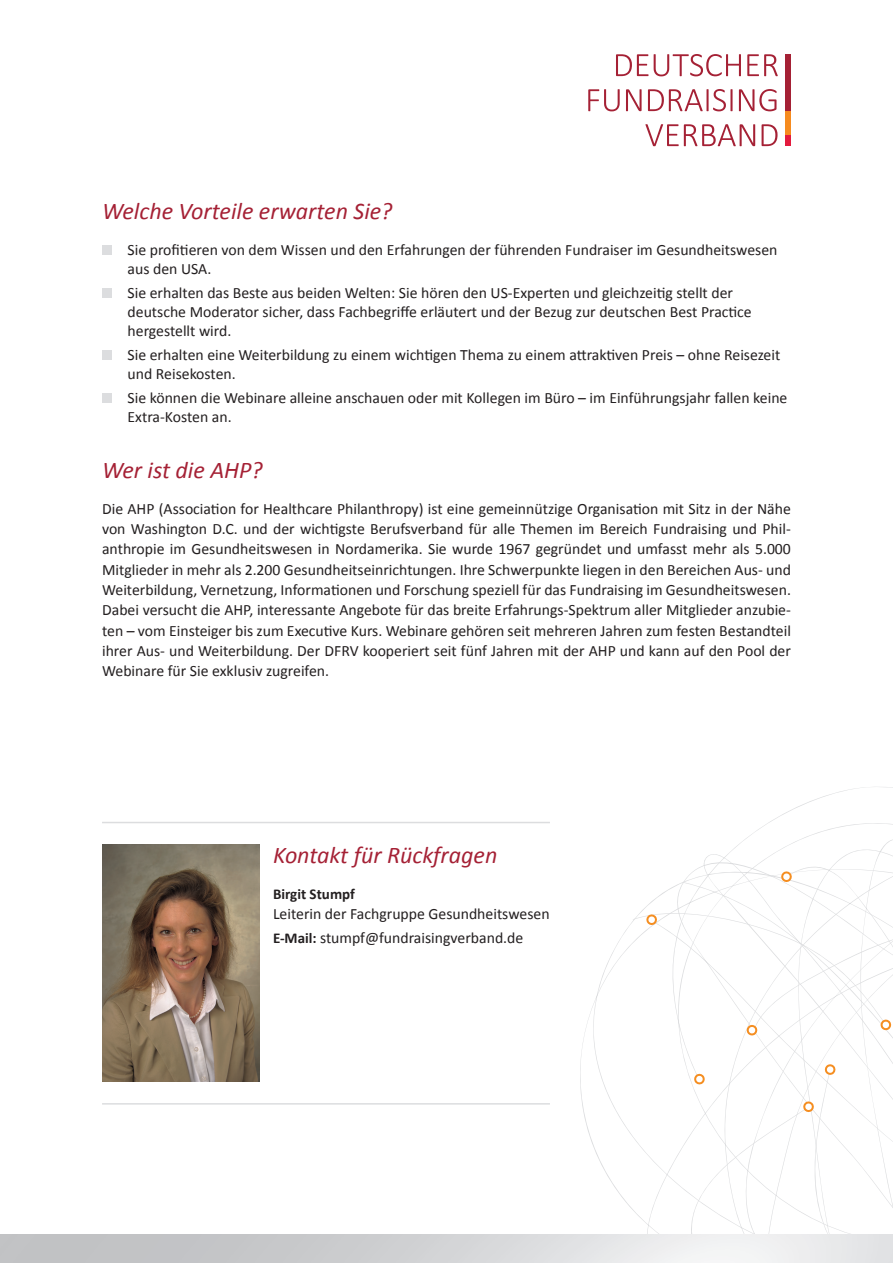
<style>
.page{position:relative;width:893px;height:1263px;background:#fff}
.page>*{position:absolute;margin:0;border:0;box-sizing:border-box;transform-origin:0 0}
.t1{font:italic 24px "Calibri";color:#a52135}
.t2{font:15.75px/20.2px "Calibri";color:#231f20}
.t3{font:700 15px "Calibri";color:#231f20}
.s1{font-weight:700;font-size:15px}
</style>
<div class="page">
<svg style="left:580px;top:787px;width:313px;height:423px"></svg>
<svg style="left:652px;top:840px;width:241px;height:72px"></svg>
<svg style="left:780px;top:871px;width:12px;height:12px"></svg>
<svg style="left:633px;top:912px;width:260px;height:322px"></svg>
<div style="left:102px;top:245px;width:10px;height:10px;background:#dcdddf"></div>
<div style="left:102px;top:288px;width:10px;height:10px;background:#dcdddf"></div>
<div style="left:102px;top:350px;width:10px;height:10px;background:#dcdddf"></div>
<div style="left:102px;top:393px;width:10px;height:10px;background:#dcdddf"></div>
<div style="left:785px;top:135px;width:6px;height:11px;background:#e31b3e"></div>
<div style="left:785px;top:54px;width:6px;height:57px;background:#a52135"></div>
<div style="left:785px;top:111px;width:6px;height:24px;background:#f68b1f"></div>
<svg style="left:616px;top:54px;width:32px;height:22px"></svg>
<svg style="left:654px;top:54px;width:87px;height:22px"></svg>
<svg style="left:747px;top:54px;width:31px;height:22px"></svg>
<svg style="left:588px;top:89px;width:32px;height:22px"></svg>
<svg style="left:626px;top:89px;width:16px;height:22px"></svg>
<svg style="left:648px;top:89px;width:84px;height:22px"></svg>
<svg style="left:739px;top:89px;width:38px;height:22px"></svg>
<svg style="left:645px;top:124px;width:110px;height:22px"></svg>
<svg style="left:762px;top:124px;width:15px;height:22px"></svg>
<hr style="left:102px;top:822px;width:448px;height:1px;background:#dcdddf">
<hr style="left:102px;top:1103px;width:448px;height:1px;background:#dcdddf">
<img style="left:102px;top:845px;width:158px;height:237px">
<h1 class="t1" style="left:102px;top:195px;width:292px">Welche Vorteile erwarten Sie?</h1>
<p class="t2" style="left:128px;top:241px;width:651px;line-height:18.9px">Sie profitieren von dem Wissen und den Erfahrungen der führenden Fundraiser im Gesundheitswesen aus den USA.</p>
<p class="t2" style="left:128px;top:283px;width:626px;line-height:18.9px">Sie erhalten das Beste aus beiden Welten: Sie hören den US-Experten und gleichzeitig stellt der deutsche Moderator sicher, dass Fachbegriffe erläutert und der Bezug zur deutschen Best Practice hergestellt wird.</p>
<p class="t2" style="left:128px;top:345px;width:654px;line-height:18.9px">Sie erhalten eine Weiterbildung zu einem wichtigen Thema zu einem attraktiven Preis – ohne Reisezeit und Reisekosten.</p>
<p class="t2" style="left:102px;top:388px;width:687px;line-height:18.9px;text-indent:25px">Sie können die Webinare alleine anschauen oder mit Kollegen im Büro – im Einführungsjahr fallen keine<br>Extra-Kosten an.</p>
<h1 class="t1" style="left:102px;top:454px;width:162px">Wer ist die AHP?</h1>
<p class="t2" style="left:102px;top:499px;width:690px;text-align:justify">Die AHP (Association for Healthcare Philanthropy) ist eine gemeinnützige Organisation mit Sitz in der Nähe von Washington D.C. und der wichtigste Berufsverband für alle Themen im Bereich Fundraising und Phil&shy;anthropie im Gesundheitswesen in Nordamerika. Sie wurde 1967 gegründet und umfasst mehr als 5.000<br>Mitglieder in mehr als 2.200 Gesundheitseinrichtungen. I hre Schwerpunkte liegen in den Bereichen Aus- und Weiterbildung, Vernetzung, I nformationen und Forschung speziell für das Fundraising im Gesundheitswesen.<br>Dabei versucht die AHP, interessante Angebote für das breite Erfahrungs-Spektrum aller Mitglieder anzubie&shy;ten – vom Einsteiger bis zum Executive Kurs. Webinare gehören seit mehreren Jahren zum festen Bestandteil ihrer Aus- und Weiterbildung. Der DFRV kooperiert seit fünf Jahren mit der AHP und kann auf den Pool der Webinare für Sie exklusiv zugreifen.</p>
<h1 class="t1" style="left:273px;top:838px;width:226px">Kontakt für Rückfragen</h1>
<p class="t3" style="left:273px;top:884px;width:83px">Birgit Stumpf</p>
<p class="t2" style="left:273px;top:902px;width:278px;line-height:24px">Leiterin der Fachgruppe Gesundheitswesen<br><span class="s1">E-Mail:</span> stumpf@fundraisingverband.de</p>
</div>
